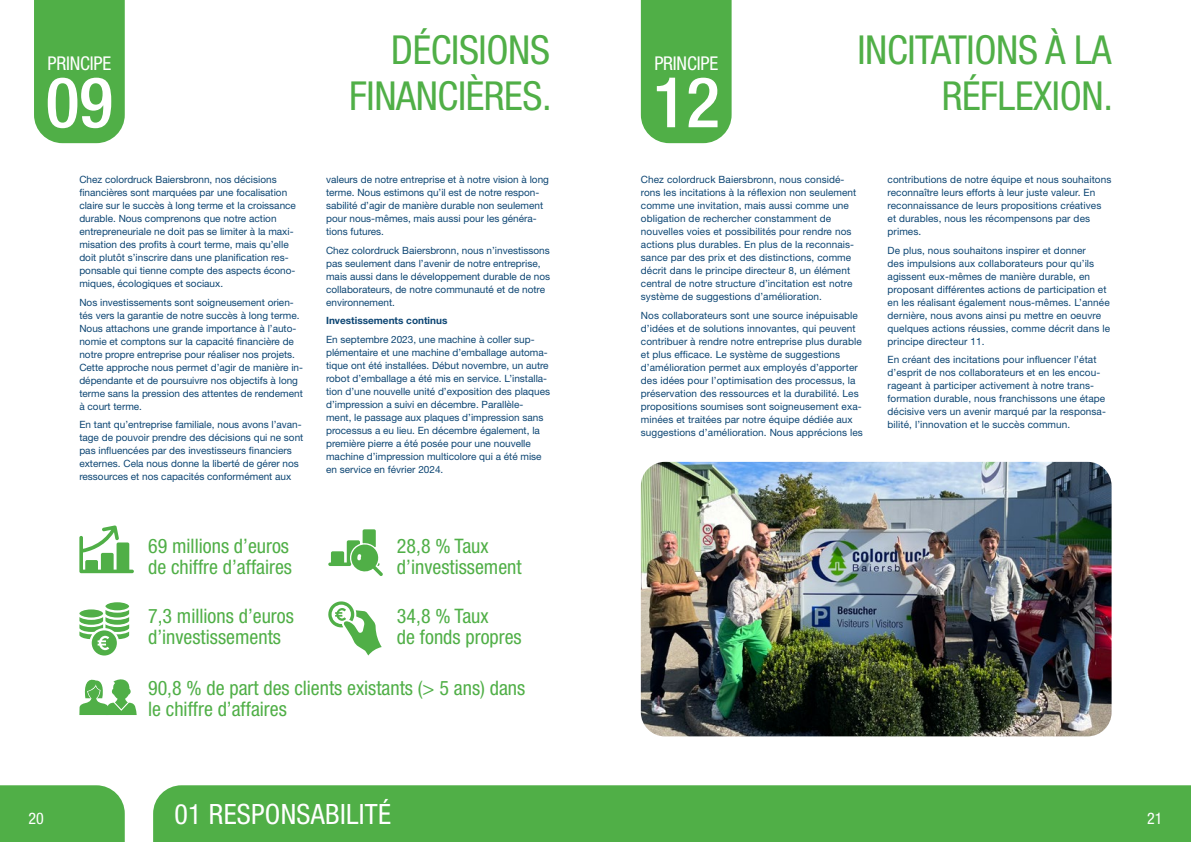
<style>
.page{position:relative;width:1191px;height:842px;background:#fff}
.page>*{position:absolute;margin:0;border:0;box-sizing:border-box;transform-origin:0 0}
.t1{font:500 condensed 70px "Helvetica Neue LT Std";color:#fff}
.t2{font:condensed 40px/46px "Helvetica Neue LT Std";letter-spacing:-.01em;color:#50af47;text-align:right}
.t3{font:condensed 28px "Helvetica Neue LT Std";letter-spacing:.01em;color:#fff}
.t4{font:condensed 20px/21px "Helvetica Neue LT Std";color:#50af47}
.t5{font:condensed 19px "Helvetica Neue LT Std";letter-spacing:-.01em;color:#fff}
.t6{font:condensed 16px "Helvetica Neue LT Std";color:#fff}
.t7{font:10px/13px "Helvetica Neue LT Std";color:#0c4573}
.t8{font:700 10px "Helvetica Neue LT Std";color:#0c4573}
</style>
<div class="page">
<div style="left:153px;top:785px;width:1038px;height:57px;background:#50af47"></div>
<div style="left:0;top:785px;width:125px;height:57px;background:#50af47"></div>
<div style="left:105px;top:602px;width:24px;height:8px;background:#50af47;border-radius:50%"></div>
<svg style="left:79px;top:610px;width:50px;height:45px"></svg>
<svg style="left:328px;top:601px;width:54px;height:54px"></svg>
<div style="left:34px;top:0;width:91px;height:143px;background:#50af47"></div>
<div style="left:641px;top:0;width:90px;height:143px;background:#50af47"></div>
<img style="left:641px;top:462px;width:470px;height:274px">
<svg style="left:79px;top:679px;width:58px;height:36px"></svg>
<svg style="left:79px;top:525px;width:55px;height:48px"></svg>
<svg style="left:328px;top:529px;width:55px;height:47px"></svg>
<h2 class="t2" style="left:349px;top:27px;width:204px">DÉCISIONS<br>FINANCIÈRES.</h2>
<h2 class="t2" style="left:857px;top:27px;width:257px">INCITATIONS À LA<br>RÉFLEXION.</h2>
<h3 class="t5" style="left:47px;top:52px;width:65px">PRINCIPE</h3>
<h3 class="t5" style="left:654px;top:52px;width:65px">PRINCIPE</h3>
<h1 class="t1" style="left:46px;top:61px;width:69px">09</h1>
<h1 class="t1" style="left:652px;top:61px;width:69px">12</h1>
<h3 class="t6" style="left:28px;top:809px;width:17px">20</h3>
<p class="t7" style="left:79px;top:173px;width:218px">Chez colordruck Baiersbronn, nos décisions financières sont marquées par une focalisation claire sur le succès à long terme et la croissance durable. Nous comprenons que notre action entrepreneuriale ne doit pas se limiter à la maxi&shy;misation des profits à court terme, mais qu’elle doit plutôt s’inscrire dans une planification res&shy;ponsable qui tienne compte des aspects écono&shy;miques, écologiques et sociaux.</p>
<p class="t7" style="left:79px;top:295px;width:225px">Nos investissements sont soigneusement orien&shy;tés vers la garantie de notre succès à long terme.<br>Nous attachons une grande importance à l’auto&shy;nomie et comptons sur la capacité financière de notre propre entreprise pour réaliser nos projets.<br>Cette approche nous permet d’agir de manière in&shy;dépendante et de poursuivre nos objectifs à long terme sans la pression des attentes de rendement à court terme.</p>
<p class="t7" style="left:79px;top:418px;width:225px">En tant qu’entreprise familiale, nous avons l’avan&shy;tage de pouvoir prendre des décisions qui ne sont pas influencées par des investisseurs financiers externes. Cela nous donne la liberté de gérer nos ressources et nos capacités conformément aux</p>
<p class="t7" style="left:326px;top:173px;width:224px">valeurs de notre entreprise et à notre vision à long terme. Nous estimons qu’il est de notre respon&shy;sabilité d’agir de manière durable non seulement pour nous-mêmes, mais aussi pour les généra&shy;tions futures.</p>
<p class="t7" style="left:326px;top:243px;width:225px">Chez colordruck Baiersbronn, nous n’investissons pas seulement dans l’avenir de notre entreprise, mais aussi dans le développement durable de nos collaborateurs, de notre communauté et de notre environnement.</p>
<p class="t8" style="left:326px;top:314px;width:123px">Investissements continus</p>
<p class="t7" style="left:326px;top:333px;width:225px">En septembre 2023, une machine à coller sup&shy;plémentaire et une machine d’emballage automa&shy;tique ont été installées. Début novembre, un autre robot d’emballage a été mis en service. L’installa&shy;tion d’une nouvelle unité d’exposition des plaques d’impression a suivi en décembre. Parallèle&shy;ment, le passage aux plaques d’impression sans processus a eu lieu. En décembre également, la première pierre a été posée pour une nouvelle machine d’impression multicolore qui a été mise en service en février 2024.</p>
<h3 class="t4" style="left:148px;top:535px;width:145px">69 millions d’euros de chiffre d’affaires</h3>
<h3 class="t4" style="left:148px;top:605px;width:147px">7,3 millions d’euros d’investissements</h3>
<h3 class="t4" style="left:397px;top:535px;width:126px">28,8 % Taux d’investissement</h3>
<h3 class="t4" style="left:397px;top:605px;width:126px">34,8 % Taux<br>de fonds propres</h3>
<h3 class="t4" style="left:148px;top:677px;width:379px">90,8 % de part des clients existants (&gt; 5 ans) dans le chiffre d’affaires</h3>
<h3 class="t3" style="left:174px;top:797px;width:218px">01 RESPONSABILITÉ</h3>
<p class="t7" style="left:641px;top:173px;width:217px">Chez colordruck Baiersbronn, nous considé&shy;rons les incitations à la réflexion non seulement comme une invitation, mais aussi comme une obligation de rechercher constamment de nouvelles voies et possibilités pour rendre nos actions plus durables. En plus de la reconnais&shy;sance par des prix et des distinctions, comme décrit dans le principe directeur 8, un élément central de notre structure d’incitation est notre système de suggestions d’amélioration.</p>
<p class="t7" style="left:641px;top:308px;width:223px">Nos collaborateurs sont une source inépuisable d’idées et de solutions innovantes, qui peuvent contribuer à rendre notre entreprise plus durable et plus efficace. Le système de suggestions d’amélioration permet aux employés d’apporter des idées pour l’optimisation des processus, la préservation des ressources et la durabilité. Les propositions soumises sont soigneusement exa&shy;minées et traitées par notre équipe dédiée aux suggestions d’amélioration. Nous apprécions les</p>
<p class="t7" style="left:887px;top:173px;width:225px">contributions de notre équipe et nous souhaitons reconnaître leurs efforts à leur juste valeur. En reconnaissance de leurs propositions créatives et durables, nous les récompensons par des primes.</p>
<p class="t7" style="left:887px;top:243px;width:224px">De plus, nous souhaitons inspirer et donner<br>des impulsions aux collaborateurs pour qu’ils agissent eux-mêmes de manière durable, en proposant différentes actions de participation et en les réalisant également nous-mêmes. L’année dernière, nous avons ainsi pu mettre en oeuvre quelques actions réussies, comme décrit dans le principe directeur 11.</p>
<p class="t7" style="left:887px;top:353px;width:220px">En créant des incitations pour influencer l’état d’esprit de nos collaborateurs et en les encou&shy;rageant à participer activement à notre trans&shy;formation durable, nous franchissons une étape décisive vers un avenir marqué par la responsa&shy;bilité, l’innovation et le succès commun.</p>
<h3 class="t6" style="left:1147px;top:809px;width:17px">21</h3>
</div>
